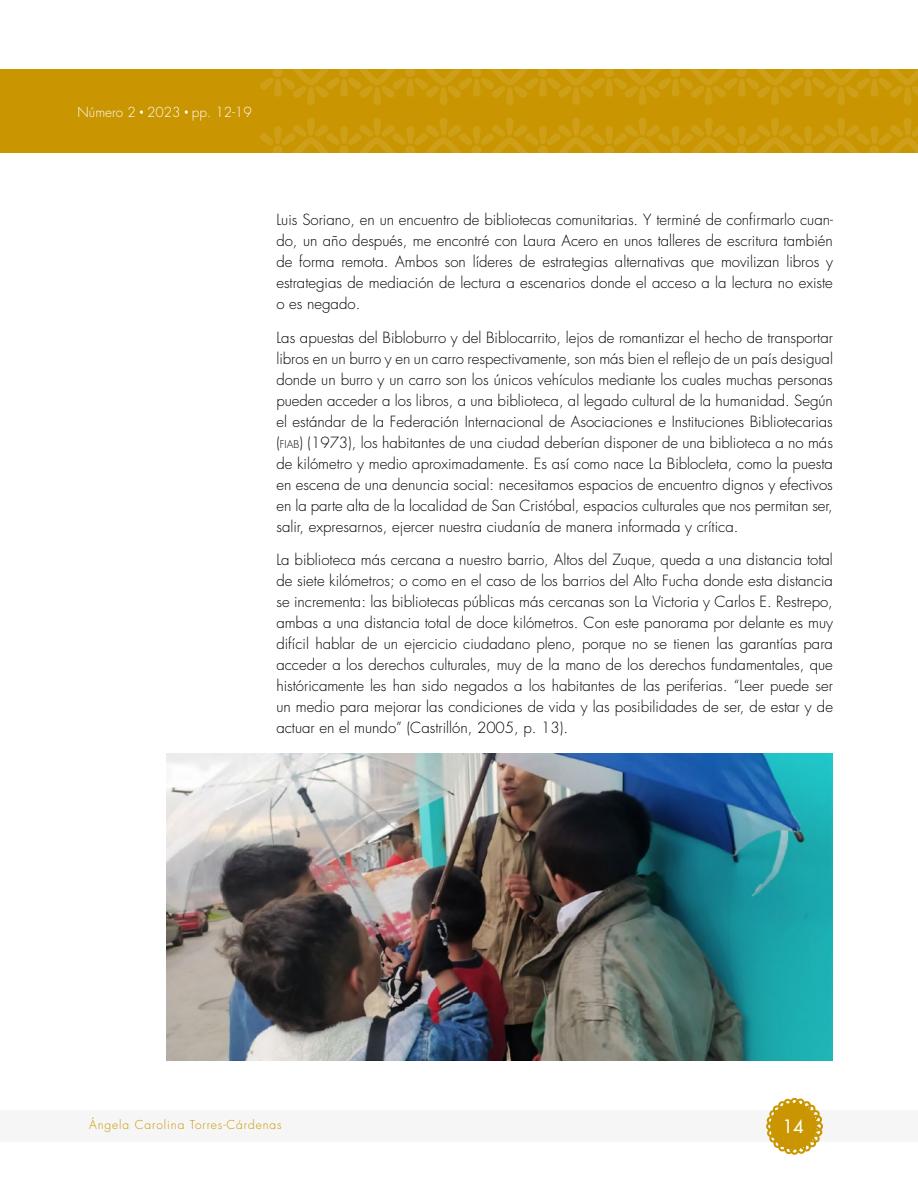
<style>
.page{position:relative;width:918px;height:1188px;background:#fff}
.page>*{position:absolute;margin:0;border:0;box-sizing:border-box;transform-origin:0 0}
.t1{font:500 18px "Futura Std";color:#fff}
.Texto_corrido{font:300 15px/21px "Futura Std";color:#000;text-align:justify}
.t2{font:300 13.5px "Futura Std";color:#fff}
.t3{font:300 12px "Futura Std";letter-spacing:.075em;color:#c99500}
.s1{font-size:10.5px}
</style>
<div class="page">
<div style="left:0;top:1110px;width:918px;height:32px;background:#f6f6f6"></div>
<svg style="left:766px;top:1098px;width:57px;height:57px"></svg>
<div style="left:0;top:69px;width:918px;height:84px;background:#c99500"></div>
<svg style="left:260px;top:118px;width:658px;height:35px"></svg>
<svg style="left:869px;top:146px;width:10px;height:9px"></svg>
<svg style="left:260px;top:69px;width:658px;height:36px"></svg>
<svg style="left:869px;top:67px;width:10px;height:10px"></svg>
<svg style="left:140px;top:110px;width:3px;height:4px"></svg>
<svg style="left:185px;top:110px;width:3px;height:4px"></svg>
<img style="left:167px;top:753px;width:666px;height:307px">
<p class="t2" style="left:78px;top:104px;width:176px">Número 2 2023 pp. 12-19</p>
<p class="Texto_corrido" style="left:276px;top:209px;width:558px">Luis Soriano, en un encuentro de bibliotecas comunitarias. Y terminé de confirmarlo cuan&shy;do, un año después, me encontré con Laura Acero en unos talleres de escritura también de forma remota. Ambos son líderes de estrategias alternativas que movilizan libros y estrategias de mediación de lectura a escenarios donde el acceso a la lectura no existe o es negado.</p>
<p class="Texto_corrido" style="left:276px;top:327px;width:558px">Las apuestas del Bibloburro y del Biblocarrito, lejos de romantizar el hecho de transportar libros en un burro y en un carro respectivamente, son más bien el reflejo de un país desigual donde un burro y un carro son los únicos vehículos mediante los cuales muchas personas pueden acceder a los libros, a una biblioteca, al legado cultural de la humanidad. Según el estándar de la Federación Internacional de Asociaciones e Instituciones Bibliotecarias (<span class="s1">fiab</span>) (1973), los habitantes de una ciudad deberían disponer de una biblioteca a no más de kilómetro y medio aproximadamente. Es así como nace La Biblocleta, como la puesta en escena de una denuncia social: necesitamos espacios de encuentro dignos y efectivos en la parte alta de la localidad de San Cristóbal, espacios culturales que nos permitan ser, salir, expresarnos, ejercer nuestra ciudanía de manera informada y crítica.</p>
<p class="Texto_corrido" style="left:276px;top:550px;width:558px">La biblioteca más cercana a nuestro barrio, Altos del Zuque, queda a una distancia total de siete kilómetros; o como en el caso de los barrios del Alto Fucha donde esta distancia se incrementa: las bibliotecas públicas más cercanas son La Victoria y Carlos E. Restrepo, ambas a una distancia total de doce kilómetros. Con este panorama por delante es muy difícil hablar de un ejercicio ciudadano pleno, porque no se tienen las garantías para acceder a los derechos culturales, muy de la mano de los derechos fundamentales, que históricamente les han sido negados a los habitantes de las periferias. “Leer puede ser un medio para mejorar las condiciones de vida y las posibilidades de ser, de estar y de actuar en el mundo” (Castrillón, 2005, p. 13).</p>
<p class="t3" style="left:89px;top:1118px;width:194px">Ángela Carolina Torres-Cárdenas</p>
<p class="t1" style="left:783px;top:1115px;width:22px">14</p>
</div>
